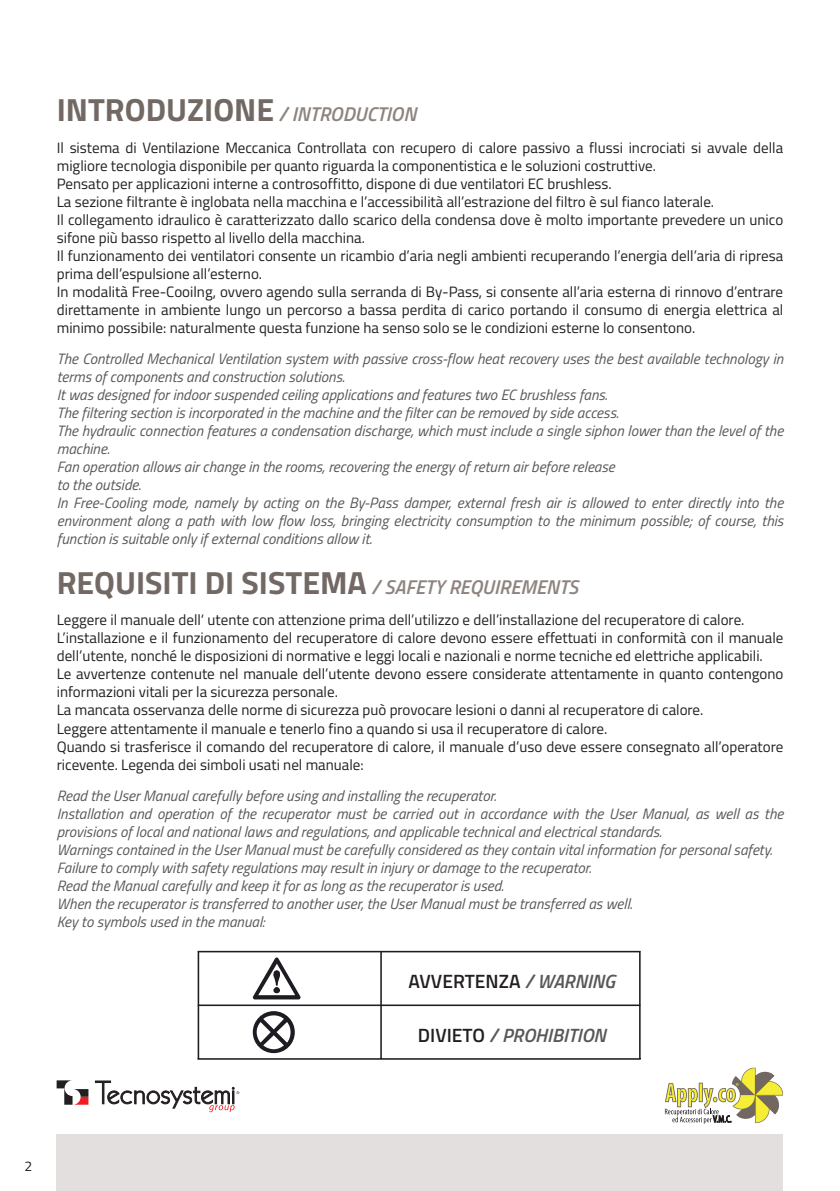
<style>
.page{position:relative;width:840px;height:1191px;background:#fff}
.page>*{position:absolute;margin:0;border:0;box-sizing:border-box;transform-origin:0 0}
.t1{font:italic 600 20px "Titillium Web";color:#8e847f}
.t2{font:italic 600 19.2px "Titillium Web";color:#57585a}
.t3{font:600 19.2px "Titillium Web";color:#231f20}
.t4{font:15px/18px "Titillium Web";color:#231f20}
.t5{font:italic 15px/18px "Titillium Web";color:#57585a}
.t6{font:14px "Titillium Web";color:#231f20}
.s1{font-weight:700;font-style:normal;font-size:32px;color:#726864}
.s2{font-style:italic;color:#57585a}
.s3{font-style:normal;color:#231f20}
</style>
<div class="page">
<svg style="left:57px;top:1080px;width:31px;height:24px"></svg>
<svg style="left:95px;top:1080px;width:144px;height:32px"></svg>
<svg style="left:664px;top:1067px;width:118px;height:57px"></svg>
<div style="left:57px;top:1134px;width:725px;height:57px;background:#e3dfde"></div>
<hr style="left:197px;top:950px;width:184px;height:2px;background:#1e1b22">
<hr style="left:197px;top:952px;width:2px;height:52px;background:#1e1b22">
<hr style="left:381px;top:950px;width:259px;height:2px;background:#1e1b22">
<hr style="left:380px;top:952px;width:1px;height:52px;background:#1e1b22">
<hr style="left:638px;top:952px;width:2px;height:52px;background:#1e1b22">
<hr style="left:197px;top:1004px;width:184px;height:2px;background:#1e1b22">
<hr style="left:197px;top:1006px;width:2px;height:52px;background:#1e1b22">
<hr style="left:381px;top:1004px;width:259px;height:2px;background:#1e1b22">
<hr style="left:380px;top:1006px;width:1px;height:52px;background:#1e1b22">
<hr style="left:638px;top:1006px;width:2px;height:52px;background:#1e1b22">
<hr style="left:197px;top:1058px;width:443px;height:1px;background:#1e1b22">
<svg style="left:252px;top:957px;width:48px;height:42px"></svg>
<svg style="left:252px;top:1011px;width:42px;height:42px"></svg>
<h1 class="t1" style="left:57px;top:99px;width:361px"><span class="s1">INTRODUZIONE</span> / INTRODUCTION</h1>
<p class="t4" style="left:57px;top:137px;width:727px">Il sistema di Ventilazione Meccanica Controllata con recupero di calore passivo a flussi incrociati si avvale della migliore tecnologia disponibile per quanto riguarda la componentistica e le soluzioni costruttive.<br>Pensato per applicazioni interne a controsoffitto, dispone di due ventilatori EC brushless.<br>La sezione filtrante è inglobata nella macchina e l’accessibilità all’estrazione del filtro è sul fianco laterale.<br>Il collegamento idraulico è caratterizzato dallo scarico della condensa dove è molto importante prevedere un unico sifone più basso rispetto al livello della macchina.<br>Il funzionamento dei ventilatori consente un ricambio d’aria negli ambienti recuperando l’energia dell’aria di ripresa prima dell’espulsione all’esterno.<br>In modalità Free-Cooilng, ovvero agendo sulla serranda di By-Pass, si consente all’aria esterna di rinnovo d’entrare direttamente in ambiente lungo un percorso a bassa perdita di carico portando il consumo di energia elettrica al minimo possibile: naturalmente questa funzione ha senso solo se le condizioni esterne lo consentono.</p>
<p class="t5" style="left:57px;top:349px;width:727px">The Controlled Mechanical Ventilation system with passive cross-flow heat recovery uses the best available technology in terms of components and construction solutions.<br>It was designed for indoor suspended ceiling applications and features two EC brushless fans.<br>The filtering section is incorporated in the machine and the filter can be removed by side access.<br>The hydraulic connection features a condensation discharge, which must include a single siphon lower than the level of the machine.<br>Fan operation allows air change in the rooms, recovering the energy of return air before release<br>to the outside.<br>In Free-Cooling mode, namely by acting on the By-Pass damper, external fresh air is allowed to enter directly into the environment along a path with low flow loss, bringing electricity consumption to the minimum possible; of course, this function is suitable only if external conditions allow it.</p>
<h1 class="t1" style="left:57px;top:572px;width:522px"><span class="s1">REQUISITI DI SISTEMA</span> / SAFETY REQUIREMENTS</h1>
<p class="t4" style="left:57px;top:610px;width:727px">Leggere il manuale dell‘ utente con attenzione prima dell’utilizzo e dell’installazione del recuperatore di calore.<br>L’installazione e il funzionamento del recuperatore di calore devono essere effettuati in conformità con il manuale dell’utente, nonché le disposizioni di normative e leggi locali e nazionali e norme tecniche ed elettriche applicabili.<br>Le avvertenze contenute nel manuale dell’utente devono essere considerate attentamente in quanto contengono informazioni vitali per la sicurezza personale.<br>La mancata osservanza delle norme di sicurezza può provocare lesioni o danni al recuperatore di calore.<br>Leggere attentamente il manuale e tenerlo fino a quando si usa il recuperatore di calore.<br>Quando si trasferisce il comando del recuperatore di calore, il manuale d’uso deve essere consegnato all’operatore ricevente. Legenda dei simboli usati nel manuale:</p>
<p class="t5" style="left:57px;top:785px;width:727px">Read the User Manual carefully before using and installing the recuperator.<br>Installation and operation of the recuperator must be carried out in accordance with the User Manual, as well as the provisions of local and national laws and regulations, and applicable technical and electrical standards.<br>Warnings contained in the User Manual must be carefully considered as they contain vital information for personal safety.<br>Failure to comply with safety regulations may result in injury or damage to the recuperator.<br>Read the Manual carefully and keep it for as long as the recuperator is used.<br>When the recuperator is transferred to another user, the User Manual must be transferred as well.<br>Key to symbols used in the manual:</p>
<p class="t3" style="left:408px;top:967px;width:208px">AVVERTENZA <span class="s2">/ WARNING</span></p>
<p class="t2" style="left:417px;top:1021px;width:189px"><span class="s3">DIVIETO</span> / PROHIBITION</p>
<p class="t6" style="left:24px;top:1156px;width:9px">2</p>
</div>
